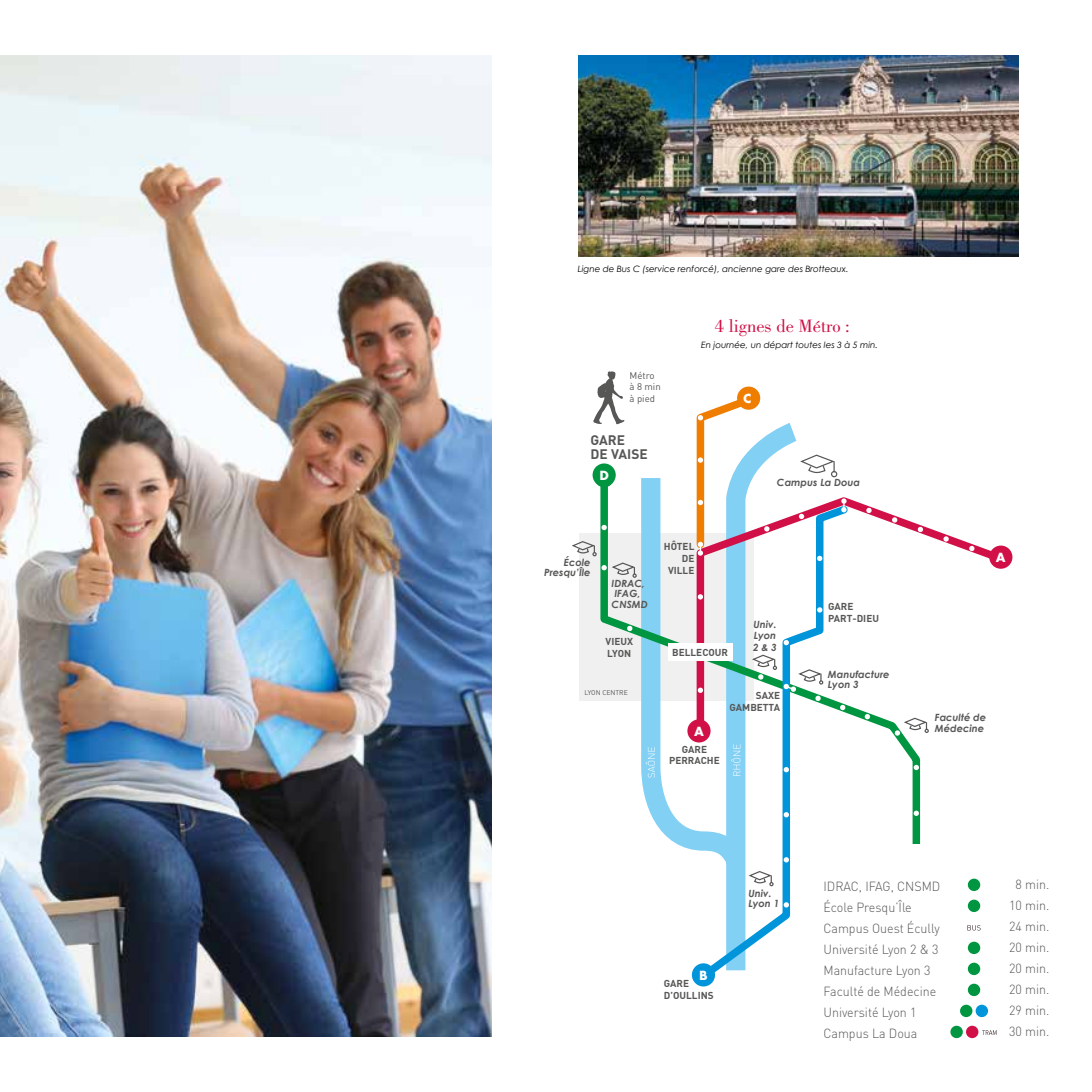
<style>
.page{position:relative;width:1092px;height:1092px;background:#fff}
.page>*{position:absolute;margin:0;border:0;box-sizing:border-box;transform-origin:0 0}
.t1{font:18.55px "Bodoni";color:#d01046}
.t2{font:700 13.83px "Futura T";color:#fff}
.t3{font:700 13.65px/13.7px "DIN";color:#575756}
.t4{font:300 13.12px "DIN";color:#575756;scale:.95 1}
.t5{font:italic 700 9.97px/10.5px "Century Gothic";color:#575756}
.t6{font:700 9.97px/11.9px "DIN";color:#575756}
.t7{font:9.62px/11.5px "DIN";color:#575756}
.t8{font:italic 8.75px "Century Gothic";color:#000}
.t9{font:6.83px "DIN Regular Alternate";color:#575756}
</style>
<div class="page">
<img style="left:0;top:55px;width:491px;height:981px">
<div style="left:579px;top:532px;width:174px;height:168px;background:#f0f0f0"></div>
<svg style="left:596px;top:470px;width:325px;height:380px"></svg>
<svg style="left:846px;top:493px;width:156px;height:238px"></svg>
<svg style="left:692px;top:500px;width:161px;height:486px"></svg>
<svg style="left:866px;top:507px;width:5px;height:6px"></svg>
<svg style="left:892px;top:517px;width:5px;height:5px"></svg>
<svg style="left:917px;top:526px;width:6px;height:6px"></svg>
<svg style="left:601px;top:525px;width:5px;height:5px"></svg>
<svg style="left:864px;top:714px;width:6px;height:5px"></svg>
<svg style="left:943px;top:536px;width:5px;height:5px"></svg>
<svg style="left:783px;top:812px;width:6px;height:5px"></svg>
<svg style="left:627px;top:625px;width:5px;height:6px"></svg>
<svg style="left:594px;top:467px;width:20px;height:20px"></svg>
<svg style="left:969px;top:546px;width:5px;height:5px"></svg>
<svg style="left:913px;top:764px;width:5px;height:6px"></svg>
<svg style="left:783px;top:857px;width:6px;height:5px"></svg>
<svg style="left:913px;top:810px;width:5px;height:5px"></svg>
<svg style="left:783px;top:767px;width:6px;height:5px"></svg>
<svg style="left:645px;top:747px;width:10px;height:30px"></svg>
<svg style="left:601px;top:562px;width:35px;height:16px"></svg>
<svg style="left:572px;top:541px;width:24px;height:15px"></svg>
<svg style="left:894px;top:717px;width:34px;height:18px"></svg>
<svg style="left:692px;top:393px;width:154px;height:317px"></svg>
<svg style="left:748px;top:870px;width:25px;height:16px"></svg>
<svg style="left:593px;top:371px;width:32px;height:53px"></svg>
<div style="left:691px;top:963px;width:24px;height:23px;background:#0095db;border-radius:50%"></div>
<div style="left:687px;top:719px;width:23px;height:23px;background:#d01046;border-radius:50%"></div>
<div style="left:989px;top:545px;width:23px;height:23px;background:#d01046;border-radius:50%"></div>
<div style="left:737px;top:386px;width:23px;height:24px;background:#ef7d00;border-radius:50%"></div>
<svg style="left:783px;top:902px;width:6px;height:5px"></svg>
<div style="left:592px;top:463px;width:23px;height:23px;background:#009641;border-radius:50%"></div>
<div style="left:668px;top:643px;width:64px;height:18px;background:#fff"></div>
<svg style="left:731px;top:744px;width:9px;height:32px"></svg>
<div style="left:823px;top:843px;width:268px;height:214px;background:#fff"></div>
<svg style="left:967px;top:878px;width:13px;height:13px"></svg>
<svg style="left:967px;top:899px;width:13px;height:13px"></svg>
<svg style="left:967px;top:925px;width:13px;height:5px"></svg>
<svg style="left:967px;top:941px;width:13px;height:13px"></svg>
<svg style="left:967px;top:962px;width:13px;height:13px"></svg>
<svg style="left:967px;top:983px;width:13px;height:13px"></svg>
<svg style="left:959px;top:1004px;width:13px;height:13px"></svg>
<div style="left:975px;top:1004px;width:12px;height:13px;background:#0095db;border-radius:50%"></div>
<div style="left:950px;top:1025px;width:12px;height:13px;background:#009641;border-radius:50%"></div>
<svg style="left:965px;top:1025px;width:13px;height:13px"></svg>
<svg style="left:982px;top:1030px;width:14px;height:4px"></svg>
<img style="left:579px;top:55px;width:438px;height:202px">
<p class="t8" style="left:577px;top:263px;width:272px">Ligne de Bus C (service renforcé), ancienne gare des Brotteaux.</p>
<h1 class="t1" style="left:714px;top:315px;width:136px">4 lignes de Métro :</h1>
<p class="t7" style="left:629px;top:369px;width:33px">Métro à 8 min à pied</p>
<p class="t3" style="left:590px;top:433px;width:59px">GARE<br>DE VAISE</p>
<p class="t2" style="left:599px;top:467px;width:11px">D</p>
<p class="t8" style="left:701px;top:339px;width:178px">En journée, un départ toutes les 3 à 5 min.</p>
<p class="t2" style="left:743px;top:390px;width:10px">C</p>
<p class="t5" style="left:776px;top:477px;width:85px">Campus La Doua</p>
<p class="t5" style="left:544px;top:556px;width:48px;text-align:right">École<br>Presqu’Île</p>
<p class="t5" style="left:611px;top:577px;width:38px">IDRAC,<br>IFAG,<br>CNSMD</p>
<p class="t6" style="left:605px;top:635px;width:29px">VIEUX<br>LYON</p>
<p class="t9" style="left:584px;top:688px;width:45px">LYON CENTRE</p>
<p class="t6" style="left:664px;top:539px;width:32px;text-align:right">HÔTEL<br>DE<br>VILLE</p>
<p class="t6" style="left:672px;top:646px;width:57px">BELLECOUR</p>
<p class="t5" style="left:753px;top:619px;width:25px">Univ.<br>Lyon</p>
<p class="t5" style="left:753px;top:641px;width:25px">2 &amp; 3</p>
<p class="t2" style="left:694px;top:723px;width:11px">A</p>
<p class="t6" style="left:669px;top:743px;width:52px;line-height:11px;text-align:center">GARE<br>PERRACHE</p>
<p class="t6" style="left:729px;top:688px;width:52px;text-align:right">SAXE<br>GAMBETTA</p>
<p class="t6" style="left:828px;top:600px;width:52px">GARE<br>PART-DIEU</p>
<p class="t5" style="left:827px;top:668px;width:63px">Manufacture<br>Lyon 3</p>
<p class="t2" style="left:995px;top:549px;width:11px">A</p>
<p class="t5" style="left:934px;top:712px;width:53px">Faculté de<br>Médecine</p>
<p class="t2" style="left:699px;top:967px;width:10px">B</p>
<p class="t6" style="left:664px;top:977px;width:51px">GARE<br>D’OULLINS</p>
<p class="t5" style="left:748px;top:887px;width:32px">Univ.<br>Lyon 1</p>
<p class="t4" style="left:823px;top:878px;width:124px">IDRAC, IFAG, CNSMD</p>
<p class="t4" style="left:1015px;top:876px;width:37px">8 min.</p>
<p class="t4" style="left:823px;top:899px;width:94px">École Presqu’Île</p>
<p class="t4" style="left:1008px;top:897px;width:44px">10 min.</p>
<p class="t4" style="left:823px;top:920px;width:124px">Campus Ouest Écully</p>
<p class="t4" style="left:1008px;top:918px;width:44px">24 min.</p>
<p class="t4" style="left:823px;top:941px;width:123px">Université Lyon 2 &amp; 3</p>
<p class="t4" style="left:1008px;top:939px;width:44px">20 min.</p>
<p class="t4" style="left:823px;top:962px;width:114px">Manufacture Lyon 3</p>
<p class="t4" style="left:1008px;top:960px;width:44px">20 min.</p>
<p class="t4" style="left:823px;top:983px;width:120px">Faculté de Médecine</p>
<p class="t4" style="left:1008px;top:981px;width:44px">20 min.</p>
<p class="t4" style="left:823px;top:1004px;width:99px">Université Lyon 1</p>
<p class="t4" style="left:1008px;top:1002px;width:44px">29 min.</p>
<p class="t4" style="left:823px;top:1025px;width:100px">Campus La Doua</p>
<p class="t4" style="left:1008px;top:1023px;width:44px">30 min.</p>
</div>
